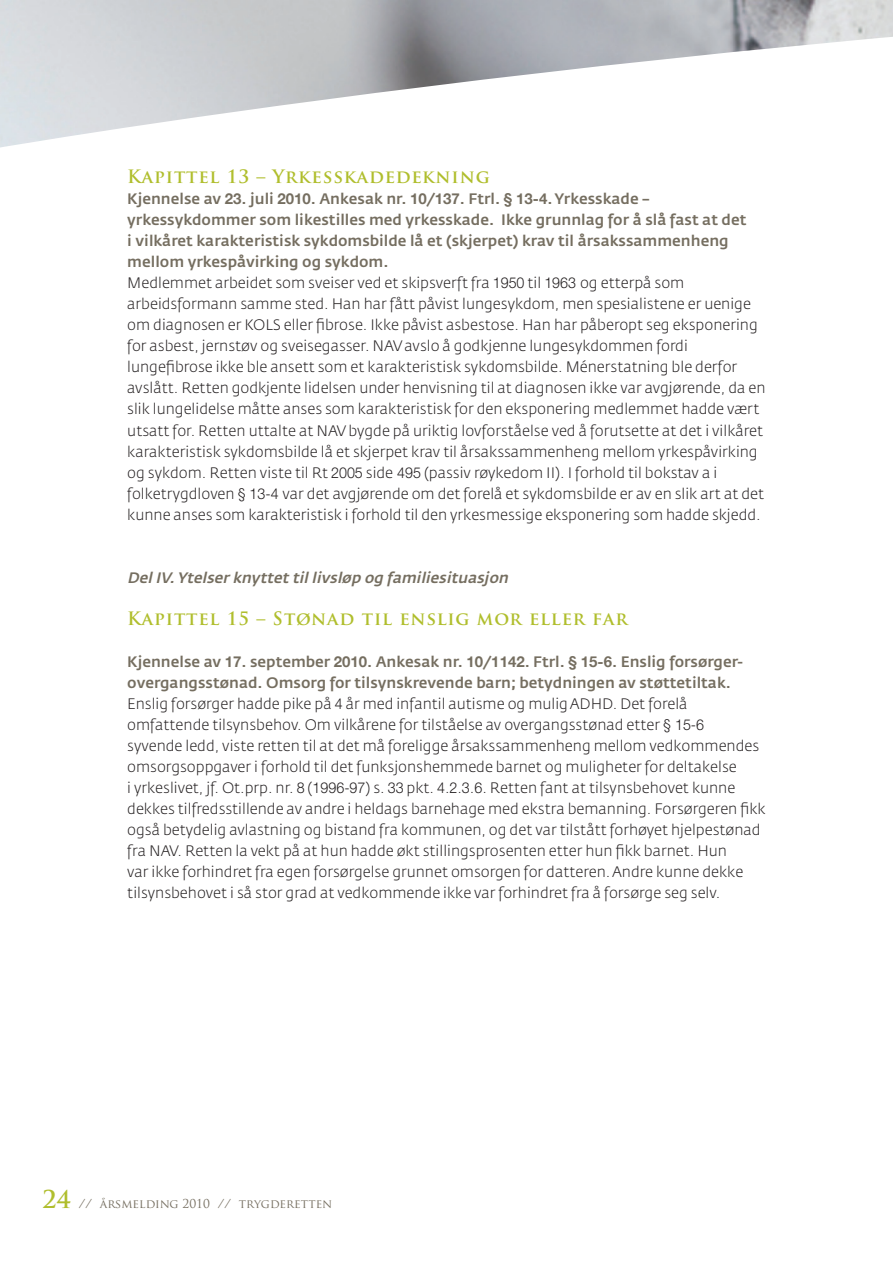
<style>
.page{position:relative;width:893px;height:1263px;background:#fff}
.page>*{position:absolute;margin:0;border:0;box-sizing:border-box;transform-origin:0 0}
.t1{font:700 18px "Trajan Pro";letter-spacing:.05em;color:#b0be2d}
.t2{font:300 15px/21px "Fedra Sans";color:#231f20}
.t3{font:italic 500 15px "Fedra Sans";color:#756e60}
.t4{font:12px "Trajan Pro";color:#756e60}
.s1{font-weight:500;color:#756e60}
.s2{font-family:"Helvetica Neue";font-weight:700;color:#756e60}
.s3{font-family:"Helvetica Neue"}
.s4{font-weight:700;font-size:24px;color:#b0be2d}
</style>
<div class="page">
<img style="left:0;top:0;width:892px;height:148px">
<p class="t1" style="left:127px;top:165px;width:364px">Kapittel 13 – Yrkesskadedekning</p>
<p class="t2" style="left:127px;top:189px;width:639px"><span class="s1">Kjennelse av</span> <span class="s2">23</span><span class="s1">. juli</span> <span class="s2">2010</span><span class="s1">. Ankesak nr.</span> <span class="s2">10</span><span class="s1">/</span><span class="s2">137</span><span class="s1">. Ftrl.</span> <span class="s2">§ 13-4</span><span class="s1">. Yrkesskade – yrkessykdommer som likestilles med yrkesskade. Ikke grunnlag for å slå fast at det<br>i vilkåret karakteristisk sykdomsbilde lå et (skjerpet) krav til årsakssammenheng mellom yrkespåvirking og sykdom.<br></span>Medlemmet arbeidet som sveiser ved et skipsverft fra <span class="s3">1950</span> til <span class="s3">1963</span> og etterpå som arbeidsformann samme sted. Han har fått påvist lungesykdom, men spesialistene er uenige om diagnosen er KOLS eller fibrose. Ikke påvist asbestose. Han har påberopt seg eksponering for asbest, jernstøv og sveisegasser. NAV avslo å godkjenne lungesykdommen fordi lungefibrose ikke ble ansett som et karakteristisk sykdomsbilde. Ménerstatning ble derfor avslått. Retten godkjente lidelsen under henvisning til at diagnosen ikke var avgjørende, da en slik lungelidelse måtte anses som karakteristisk for den eksponering medlemmet hadde vært utsatt for. Retten uttalte at NAV bygde på uriktig lovforståelse ved å forutsette at det i vilkåret karakteristisk sykdomsbilde lå et skjerpet krav til årsakssammenheng mellom yrkespåvirking og sykdom. Retten viste til Rt <span class="s3">2005</span> side <span class="s3">495</span> (passiv røykedom II). I forhold til bokstav a i folketrygdloven <span class="s3">§ 13-4</span> var det avgjørende om det forelå et sykdomsbilde er av en slik art at det kunne anses som karakteristisk i forhold til den yrkesmessige eksponering som hadde skjedd.</p>
<p class="t3" style="left:127px;top:568px;width:386px">DelIV.Ytelserknyttettillivsløp og familiesituasjon</p>
<p class="t1" style="left:127px;top:607px;width:501px">Kapittel 15 – Stønad til enslig mor eller far</p>
<p class="t2" style="left:127px;top:651px;width:639px"><span class="s1">Kjennelse av</span> <span class="s2">17</span><span class="s1">. september</span> <span class="s2">2010</span><span class="s1">. Ankesak nr.</span> <span class="s2">10</span><span class="s1">/</span><span class="s2">1142</span><span class="s1">. Ftrl.</span> <span class="s2">§ 15-6</span><span class="s1">. Enslig forsørger&shy;overgangsstønad. Omsorg for tilsynskrevende barn; betydningen av støttetiltak.<br></span>Enslig forsørger hadde pike på <span class="s3">4</span> år med infantil autisme og mulig ADHD. Det forelå omfattende tilsynsbehov. Om vilkårene for tilståelse av overgangsstønad etter <span class="s3">§ 15-6<br></span>syvende ledd, viste retten til at det må foreligge årsakssammenheng mellom vedkommendes omsorgsoppgaver i forhold til det funksjonshemmede barnet og muligheter for deltakelse<br>i yrkeslivet, jf. Ot.prp. nr. <span class="s3">8</span> (<span class="s3">1996-97</span>) s. <span class="s3">33</span> pkt. <span class="s3">4</span>.<span class="s3">2</span>.<span class="s3">3</span>.<span class="s3">6</span>. Retten fant at tilsynsbehovet kunne dekkes tilfredsstillende av andre i heldags barnehage med ekstra bemanning. Forsørgeren fikk også betydelig avlastning og bistand fra kommunen, og det var tilstått forhøyet hjelpestønad fra NAV. Retten la vekt på at hun hadde økt stillingsprosenten etter hun fikk barnet. Hun<br>var ikke forhindret fra egen forsørgelse grunnet omsorgen for datteren. Andre kunne dekke tilsynsbehovet i så stor grad at vedkommende ikke var forhindret fra å forsørge seg selv.</p>
<p class="t4" style="left:42px;top:1195px;width:291px"><span class="s4">24</span> // ÅRSMELDING 2010 // TRYGDERETTEN</p>
</div>
